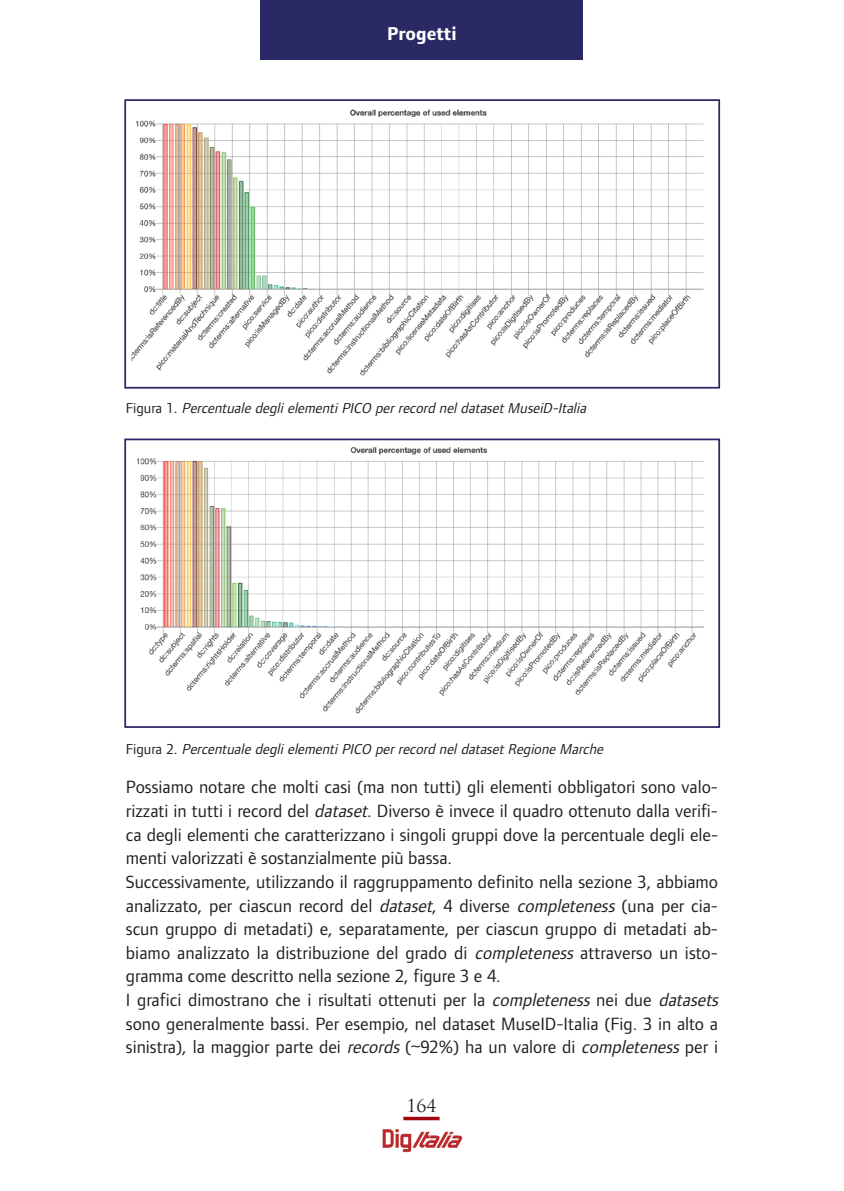
<style>
.page{position:relative;width:844px;height:1191px;background:#fff}
.page>*{position:absolute;margin:0;border:0;box-sizing:border-box;transform-origin:0 0}
.t1{font:700 19.25px "Foundry Form Sans";color:#fff}
.t2{font:18.38px/23.6px "Foundry Form Sans";color:#231f20}
.t3{font:17.5px "Trajan Pro";color:#231f20}
.t4{font:italic 14.88px "Foundry Form Sans";color:#231f20}
.s1{font-style:normal}
.s2{font-style:italic}
</style>
<div class="page">
<div style="left:260px;top:0;width:323px;height:60px;background:#2b2866"></div>
<img style="left:382px;top:1129px;width:81px;height:23px">
<svg style="left:403px;top:1116px;width:36px;height:4px"></svg>
<img style="left:131px;top:109px;width:573px;height:267px">
<div style="left:124px;top:99px;width:596px;height:289px;border:2px solid #2b2866"></div>
<img style="left:136px;top:447px;width:568px;height:267px">
<div style="left:124px;top:438px;width:596px;height:290px;border:2px solid #2b2866"></div>
<p class="t1" style="left:387px;top:26px;width:71px">Progetti</p>
<p class="t4" style="left:126px;top:402px;width:464px"><span class="s1">F i g u r a 1 .</span> Percentuale degli elementi PICO per record nel dataset MuseiD-Italia</p>
<p class="t4" style="left:126px;top:743px;width:481px"><span class="s1">F i g u r a 2 .</span> Percentuale degli elementi PICO per record nel dataset Regione Marche</p>
<p class="t2" style="left:126px;top:777px;width:597px">Possiamo notare che molti casi (ma non tutti) gli elementi obbligatori sono valo&shy;rizzati in tutti i record del <span class="s2">dataset</span>. Diverso è invece il quadro ottenuto dalla verifi&shy;ca degli elementi che caratterizzano i singoli gruppi dove la percentuale degli ele&shy;menti valorizzati è sostanzialmente più bassa.<br>Successivamente, utilizzando il raggruppamento definito nella sezione 3, abbiamo analizzato, per ciascun record del <span class="s2">dataset</span>, 4 diverse <span class="s2">completeness</span> (una per cia&shy;scun gruppo di metadati) e, separatamente, per ciascun gruppo di metadati ab&shy;biamo analizzato la distribuzione del grado di <span class="s2">completeness</span> attraverso un isto&shy;gramma come descritto nella sezione 2, figure 3 e 4.<br>I grafici dimostrano che i risultati ottenuti per la <span class="s2">completeness</span> nei due <span class="s2">datasets </span>sono generalmente bassi. Per esempio, nel dataset MuseID-Italia (Fig. 3 in alto a sinistra), la maggior parte dei <span class="s2">records</span> (~92%) ha un valore di <span class="s2">completeness</span> per i</p>
<p class="t3" style="left:406px;top:1099px;width:31px">164</p>
</div>
